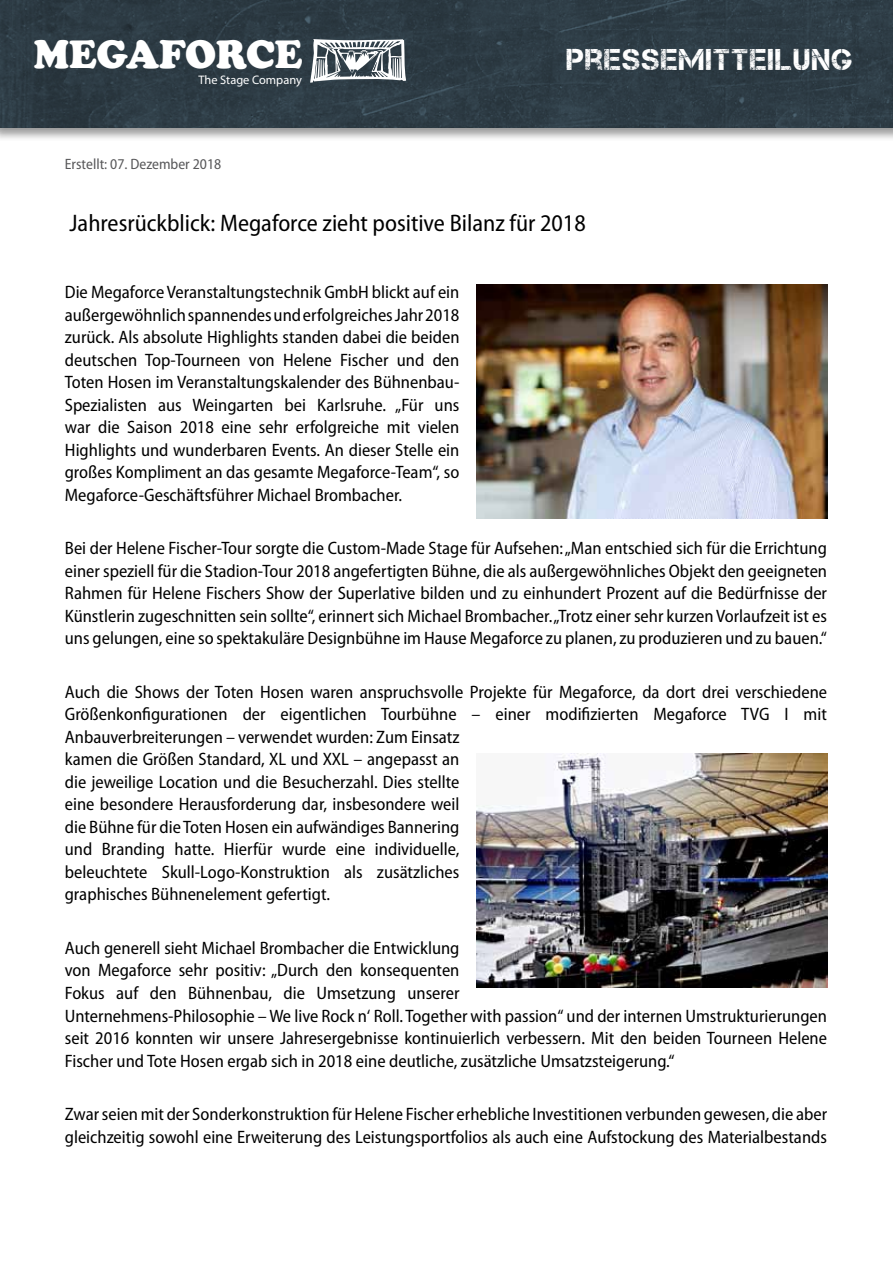
<style>
.page{position:relative;width:893px;height:1263px;background:#fff}
.page>*{position:absolute;margin:0;border:0;box-sizing:border-box;transform-origin:0 0}
.t1{font:900 40.95px "Cooper";color:#fff}
.t2{font:30px "Captureit";letter-spacing:.05em;color:#fff}
.t3{font:semi-condensed 24px "Myriad Pro";color:#000}
.t4{font:semi-condensed 18px/22.5px "Myriad Pro";color:#000}
.t5{font:semi-condensed 15px "Myriad Pro";color:#58585a}
.t6{font:12.45px "Myriad Pro";color:#fff}
</style>
<div class="page">
<div style="left:0;top:0;width:893px;height:142px;background:#000;opacity:.5"></div>
<div style="left:0;top:0;width:893px;height:128px;background:#2d3c45"></div>
<svg style="left:310px;top:39px;width:96px;height:44px"></svg>
<img style="left:476px;top:285px;width:351px;height:233px">
<img style="left:476px;top:754px;width:351px;height:234px">
<h1 class="t1" style="left:34px;top:31px;width:270px">MEGAFORCE</h1>
<p class="t6" style="left:198px;top:72px;width:105px">The Stage Company</p>
<p class="t5" style="left:65px;top:155px;width:158px">Erstellt: 07. Dezember 2018</p>
<h2 class="t2" style="left:567px;top:43px;width:287px">PRESSEMITTEILUNG</h2>
<h3 class="t3" style="left:70px;top:209px;width:518px">Jahresrückblick: Megaforce zieht positive Bilanz für 2018</h3>
<p class="t4" style="left:65px;top:281px;width:396px;text-align:justify">Die Megaforce Veranstaltungstechnik GmbH blickt auf ein außergewöhnlich spannendes und erfolgreiches Jahr 2018 zurück. Als absolute Highlights standen dabei die beiden deutschen Top-Tourneen von Helene Fischer und den Toten Hosen im Veranstaltungskalender des Bühnenbau-Spezialisten aus Weingarten bei Karlsruhe. „Für uns war die Saison 2018 eine sehr erfolgreiche mit vielen Highlights und wunderbaren Events. An dieser Stelle ein großes Kompliment an das gesamte Megaforce-Team“, so Megaforce-Geschäftsführer Michael Brombacher.</p>
<p class="t4" style="left:65px;top:537px;width:764px;text-align:justify">Bei der Helene Fischer-Tour sorgte die Custom-Made Stage für Aufsehen: „Man entschied sich für die Errichtung einer speziell für die Stadion-Tour 2018 angefertigten Bühne, die als außergewöhnliches Objekt den geeigneten Rahmen für Helene Fischers Show der Superlative bilden und zu einhundert Prozent auf die Bedürfnisse der Künstlerin zugeschnitten sein sollte“, erinnert sich Michael Brombacher. „Trotz einer sehr kurzen Vorlaufzeit ist es uns gelungen, eine so spektakuläre Designbühne im Hause Megaforce zu planen, zu produzieren und zu bauen.“</p>
<p class="t4" style="left:65px;top:680px;width:764px">Auch die Shows der Toten Hosen waren anspruchsvolle Projekte für Megaforce, da dort drei verschiedene Größenkonfigurationen der eigentlichen Tourbühne – einer modifizierten Megaforce TVG I mit Anbauverbreiterungen – verwendet wurden: Zum Einsatz<br>kamen die Größen Standard, XL und XXL – angepasst an<br>die jeweilige Location und die Besucherzahl. Dies stellte<br>eine besondere Herausforderung dar, insbesondere weil<br>die Bühne für die Toten Hosen ein aufwändiges Bannering<br>und Branding hatte. Hierfür wurde eine individuelle,<br>beleuchtete Skull-Logo-Konstruktion als zusätzliches<br>graphisches Bühnenelement gefertigt.</p>
<p class="t4" style="left:65px;top:936px;width:764px">Auch generell sieht Michael Brombacher die Entwicklung<br>von Megaforce sehr positiv: „Durch den konsequenten<br>Fokus auf den Bühnenbau, die Umsetzung unserer<br>Unternehmens-Philosophie – We live Rock n‘ Roll. Together with passion“ und der internen Umstrukturierungen seit 2016 konnten wir unsere Jahresergebnisse kontinuierlich verbessern. Mit den beiden Tourneen Helene Fischer und Tote Hosen ergab sich in 2018 eine deutliche, zusätzliche Umsatzsteigerung.“</p>
<p class="t4" style="left:65px;top:1102px;width:764px">Zwar seien mit der Sonderkonstruktion für Helene Fischer erhebliche Investitionen verbunden gewesen, die aber gleichzeitig sowohl eine Erweiterung des Leistungsportfolios als auch eine Aufstockung des Materialbestands</p>
</div>
